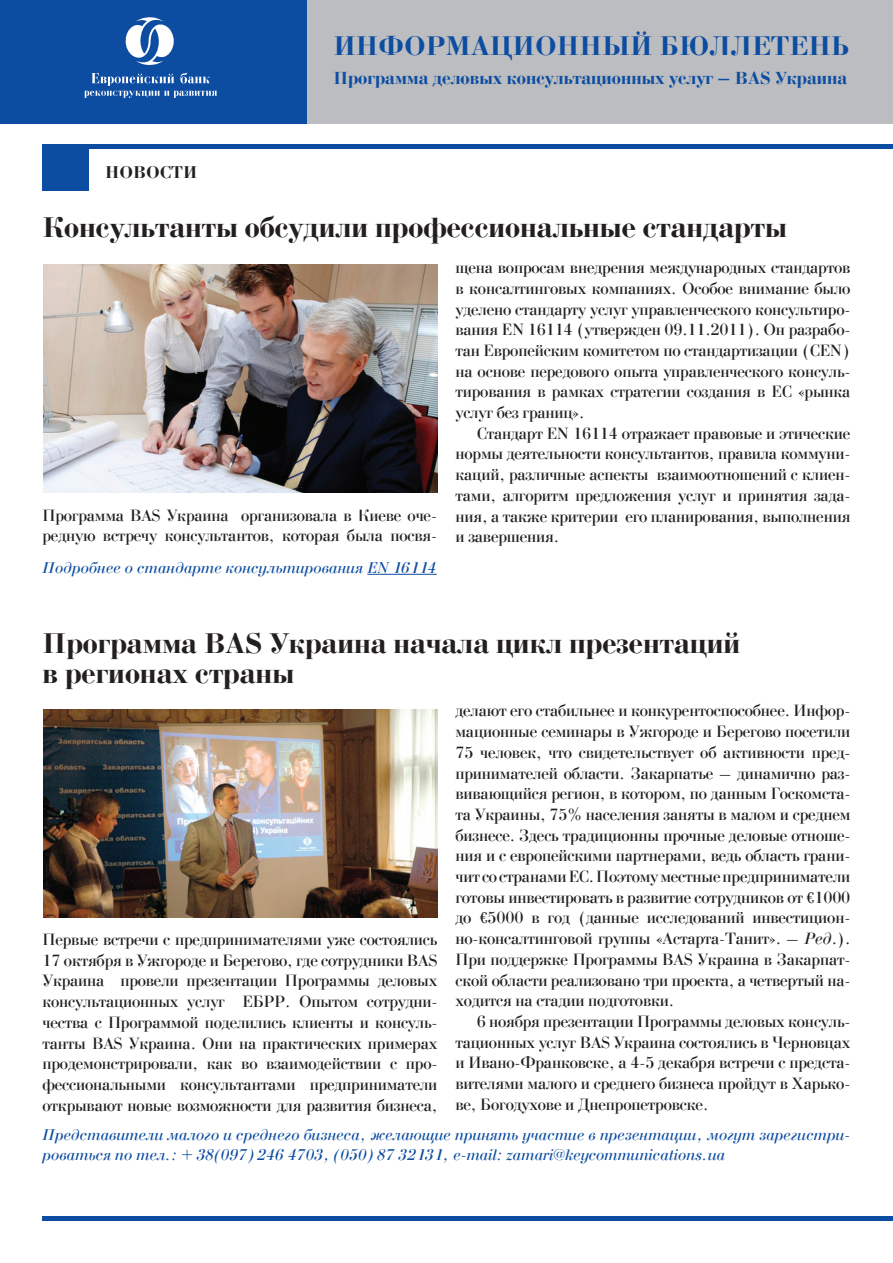
<style>
.page{position:relative;width:893px;height:1263px;background:#fff}
.page>*{position:absolute;margin:0;border:0;box-sizing:border-box;transform-origin:0 0}
.t1{font:700 30px/30px "Bodoni C";color:#231f20}
.t2{font:700 28.5px "Bodoni C";color:#0d4da1}
.t3{font:700 18.45px "Bodoni C";color:#0d4da1}
.t4{font:700 18px "Bodoni C";color:#231f20}
.t5{font:17.25px/20.7px "Bodoni C";letter-spacing:-.01em;color:#231f20;text-align:justify}
.t6{font:italic 16.5px/19.8px "Bodoni C";color:#0d4da1}
.s1{font-family:"Bodoni"}
.s2{font-style:italic}
</style>
<div class="page">
<div style="left:296px;top:0;width:597px;height:123px;background:#bcbdc0"></div>
<div style="left:0;top:0;width:306px;height:123px;background:#0d4da1"></div>
<div style="left:43px;top:145px;width:46px;height:46px;background:#0d4da1"></div>
<hr style="left:43px;top:145px;width:850px;height:4px;background:#0d4da1">
<hr style="left:43px;top:1216px;width:850px;height:4px;background:#0d4da1">
<img style="left:43px;top:265px;width:394px;height:227px">
<img style="left:43px;top:709px;width:394px;height:208px">
<hr style="left:367px;top:574px;width:70px;height:1px;background:#0d4da1">
<svg style="left:125px;top:17px;width:49px;height:49px"></svg>
<svg style="left:84px;top:73px;width:133px;height:25px"></svg>
<h2 class="t2" style="left:333px;top:31px;width:517px">ИНФОРМАЦИОННЫЙ БЮЛЛЕТЕНЬ</h2>
<p class="t4" style="left:105px;top:163px;width:94px">НОВОСТИ</p>
<p class="t3" style="left:333px;top:68px;width:515px">Программа деловых консультационных услуг – BAS Украина</p>
<h1 class="t1" style="left:43px;top:213px;width:746px">Консультанты обсудили профессиональные стандарты</h1>
<p class="t5" style="left:43px;top:505px;width:396px">Программа BAS Украина организовала в Киеве оче&shy;редную встречу консультантов, которая была посвя-</p>
<p class="t6" style="left:43px;top:558px;width:396px">Подробнее о стандарте консультирования EN 16114</p>
<p class="t5" style="left:455px;top:257px;width:396px">щена вопросам внедрения международных стандартов в консалтинговых компаниях. Особое внимание было уделено стандарту услуг управленческого консультиро&shy;вания EN 16114 (утвержден 09.11.2011). Он разрабо&shy;тан Европейским комитетом по стандартизации (CEN) на основе передового опыта управленческого консуль&shy;тирования в рамках стратегии создания в ЕС «рынка услуг без границ».</p>
<p class="t5" style="left:455px;top:423px;width:396px;text-indent:21px">Стандарт EN 16114 отражает правовые и этические нормы деятельности консультантов, правила коммуни&shy;каций, различные аспекты взаимоотношений с клиен&shy;тами, алгоритм предложения услуг и принятия зада&shy;ния, а также критерии его планирования, выполнения и завершения.</p>
<h1 class="t1" style="left:43px;top:628px;width:699px">Программа BAS Украина начала цикл презентаций в регионах страны</h1>
<p class="t5" style="left:43px;top:929px;width:396px">Первые встречи с предпринимателями уже состоялись 17 октября в Ужгороде и Берегово, где сотрудники BAS Украина провели презентации Программы деловых консультационных услуг ЕБРР. Опытом сотрудни&shy;чества с Программой поделились клиенты и консуль&shy;танты BAS Украина. Они на практических примерах продемонстрировали, как во взаимодействии с про&shy;фессиональными консультантами предприниматели открывают новые возможности для развития бизнеса,</p>
<p class="t5" style="left:455px;top:701px;width:397px">делают его стабильнее и конкурентоспособнее. Инфор&shy;мационные семинары в Ужгороде и Берегово посетили 75 человек, что свидетельствует об активности пред&shy;принимателей области. Закарпатье – динамично раз&shy;вивающийся регион, в котором, по данным Госкомста&shy;та Украины, 75% населения заняты в малом и среднем бизнесе. Здесь традиционны прочные деловые отноше&shy;ния и с европейскими партнерами, ведь область грани&shy;чит со странами ЕС. Поэтому местные предприниматели готовы инвестировать в развитие сотрудников от <span class="s1">€</span>1000 до <span class="s1">€</span>5000 в год (данные исследований инвестицион&shy;но-консалтинговой группы «Астарта-Танит». – <span class="s2">Ред</span>.).<br>При поддержке Программы BAS Украина в Закарпат&shy;ской области реализовано три проекта, а четвертый на&shy;ходится на стадии подготовки.</p>
<p class="t5" style="left:455px;top:1011px;width:396px;text-indent:21px">6 ноября презентации Программы деловых консуль&shy;тационных услуг BAS Украина состоялись в Черновцах и Ивано-Франковске, а 4-5 декабря встречи с предста&shy;вителями малого и среднего бизнеса пройдут в Харько&shy;ве, Богодухове и Днепропетровске.</p>
<p class="t6" style="left:43px;top:1125px;width:809px">Представители малого и среднего бизнеса, желающие принять участие в презентации, могут зарегистри&shy;роваться по тел.: + 38(097) 246 4703, (050) 87 32131, e-mail: zamari@keycommunications.ua</p>
</div>
